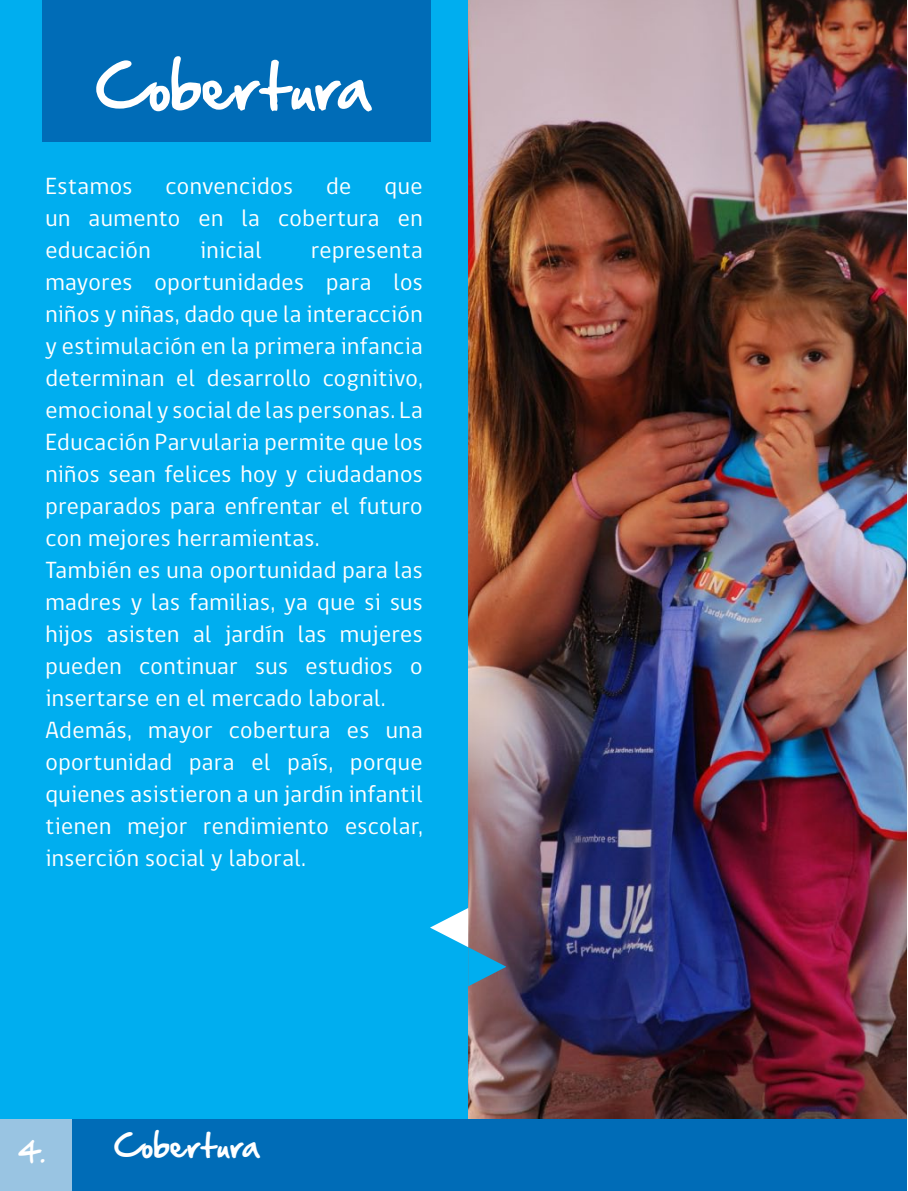
<style>
.page{position:relative;width:908px;height:1191px;background:#fff}
.page>*{position:absolute;margin:0;border:0;box-sizing:border-box;transform-origin:0 0}
.t1{font:54px "Hand Of Sean";letter-spacing:.02em;color:#fff}
.t2{font:28px "Hand Of Sean";letter-spacing:.03em;color:#fff}
.t3{font:24px/32px "gob CL";letter-spacing:.02em;color:#fff;text-align:justify}
.t4{font:24px "Hand Of Sean";color:#fff}
</style>
<div class="page">
<div style="left:0;top:1119px;width:71px;height:72px;background:#99c4e2"></div>
<div style="left:72px;top:1119px;width:834px;height:72px;background:#006cb7"></div>
<div style="left:0;top:1px;width:471px;height:1118px;background:#00aeef"></div>
<div style="left:43px;top:1px;width:388px;height:141px;background:#006cb7"></div>
<img style="left:468px;top:1px;width:438px;height:1118px">
<svg style="left:430px;top:908px;width:76px;height:78px"></svg>
<h1 class="t1" style="left:96px;top:39px;width:277px">Cobertura</h1>
<p class="t3" style="left:45px;top:170px;width:88px">Estamos</p>
<p class="t3" style="left:165px;top:170px;width:129px">convencidos</p>
<p class="t3" style="left:326px;top:170px;width:27px">de</p>
<p class="t3" style="left:45px;top:170px;width:378px;text-indent:339px">que un aumento en la cobertura en educación</p>
<p class="t3" style="left:200px;top:234px;width:63px">inicial</p>
<p class="t3" style="left:45px;top:234px;width:378px;text-align:left;text-indent:265px">representa mayores oportunidades para los niños y niñas, dado que la interacción y estimulación en la primera infancia determinan el desarrollo cognitivo, emocional y social de las personas. La Educación Parvularia permite que los niños sean felices hoy y ciudadanos preparados para enfrentar el futuro con mejores herramientas.<br>También es una oportunidad para las madres y las familias, ya que si sus hijos asisten al jardín las mujeres pueden continuar sus estudios o insertarse en el mercado laboral.<br>Además, mayor cobertura es una oportunidad para el país, porque quienes asistieron a un jardín infantil tienen mejor rendimiento escolar, inserción social y laboral.</p>
<p class="t4" style="left:19px;top:1131px;width:29px">4.</p>
<p class="t2" style="left:114px;top:1121px;width:147px">Cobertura</p>
</div>
